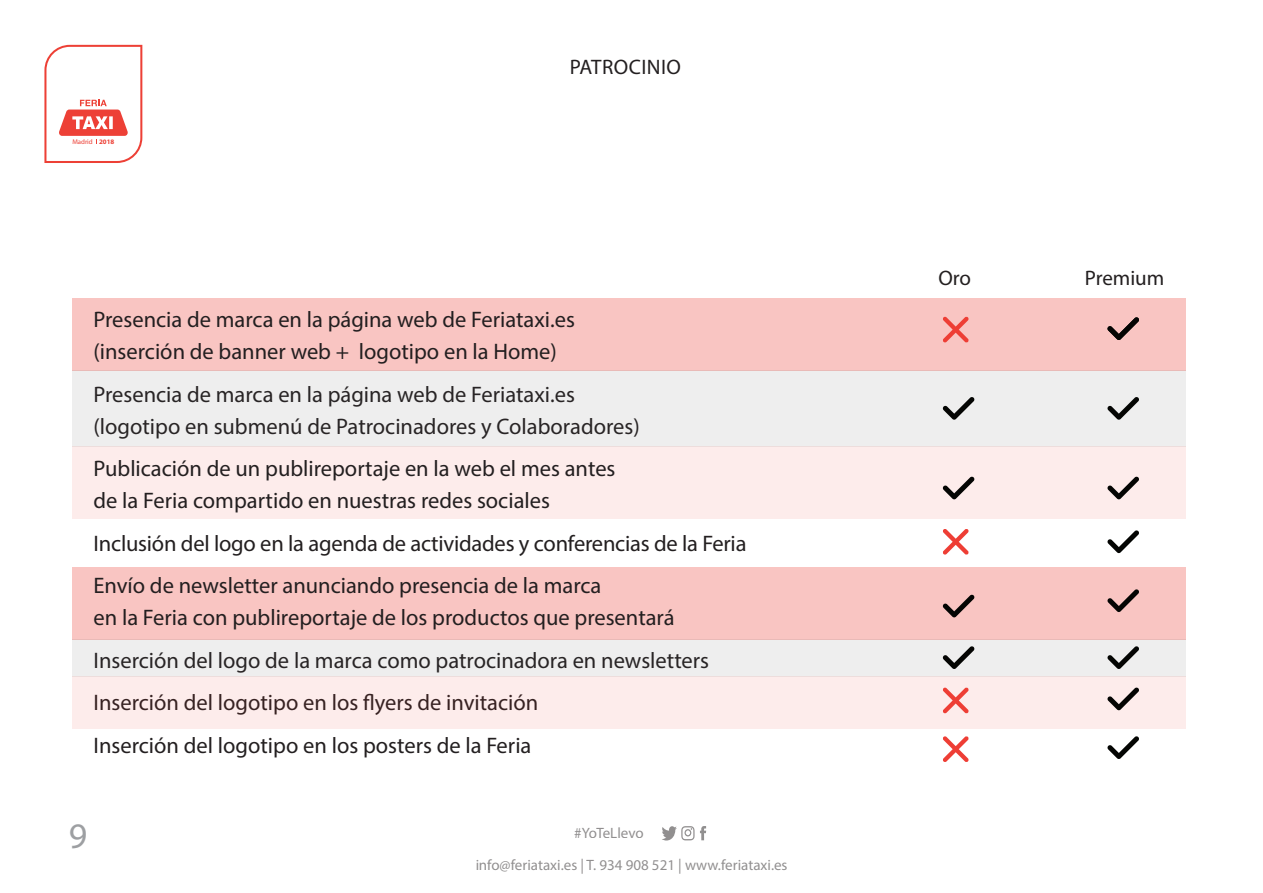
<style>
.page{position:relative;width:1263px;height:893px;background:#fff}
.page>*{position:absolute;margin:0;border:0;box-sizing:border-box;transform-origin:0 0}
.t1{font:36px "Myriad Pro";color:#9d9fa2}
.Table_Section_Subhea{font:22.5px "Myriad Pro";color:#231f20}
.Body_Text_Defaults{font:21px "Myriad Pro";letter-spacing:.02em;color:#231f20}
.Table_Body_Text{font:21px "Myriad Pro";color:#231f20}
.t2{font:15px "Myriad Pro";color:#231f20}
.t3{font:6.9px "Myriad Pro";color:#ed4036}
.s1{font-weight:700}
</style>
<div class="page">
<svg style="left:44px;top:45px;width:98px;height:118px"></svg>
<svg style="left:700px;top:826px;width:6px;height:14px"></svg>
<svg style="left:662px;top:826px;width:32px;height:14px"></svg>
<div style="left:72px;top:567px;width:1113px;height:72px;background:#f9c5c2"></div>
<div style="left:72px;top:446px;width:1113px;height:72px;background:#fdeceb"></div>
<div style="left:72px;top:298px;width:1113px;height:72px;background:#f9c5c2"></div>
<div style="left:72px;top:676px;width:1113px;height:53px;background:#fdeceb"></div>
<div style="left:72px;top:370px;width:1113px;height:76px;background:#eee"></div>
<div style="left:72px;top:639px;width:1113px;height:37px;background:#eee"></div>
<svg style="left:1107px;top:397px;width:32px;height:23px"></svg>
<svg style="left:1107px;top:476px;width:32px;height:23px"></svg>
<svg style="left:1107px;top:530px;width:32px;height:23px"></svg>
<svg style="left:1107px;top:317px;width:32px;height:23px"></svg>
<svg style="left:943px;top:397px;width:31px;height:23px"></svg>
<svg style="left:1107px;top:589px;width:32px;height:23px"></svg>
<svg style="left:1107px;top:646px;width:32px;height:23px"></svg>
<svg style="left:1107px;top:687px;width:32px;height:23px"></svg>
<svg style="left:1107px;top:736px;width:32px;height:23px"></svg>
<svg style="left:943px;top:476px;width:31px;height:23px"></svg>
<svg style="left:943px;top:594px;width:31px;height:23px"></svg>
<svg style="left:943px;top:646px;width:31px;height:23px"></svg>
<svg style="left:943px;top:317px;width:26px;height:26px"></svg>
<svg style="left:943px;top:529px;width:26px;height:26px"></svg>
<svg style="left:943px;top:687px;width:26px;height:26px"></svg>
<svg style="left:943px;top:736px;width:26px;height:26px"></svg>
<p class="t3" style="left:72px;top:138px;width:43px">Madrid <span class="s1">2018</span></p>
<p class="Body_Text_Defaults" style="left:570px;top:54px;width:113px">PATROCINIO</p>
<p class="Table_Section_Subhea" style="left:93px;top:306px;width:483px">Presencia de marca en la página web de Feriataxi.es</p>
<p class="Table_Section_Subhea" style="left:93px;top:338px;width:465px">(inserción de banner web + logotipo en la Home)</p>
<p class="Table_Section_Subhea" style="left:93px;top:380px;width:483px">Presencia de marca en la página web de Feriataxi.es</p>
<p class="Table_Section_Subhea" style="left:93px;top:412px;width:548px">(logotipo en submenú de Patrocinadores y Colaboradores)</p>
<p class="Table_Section_Subhea" style="left:93px;top:455px;width:523px">Publicación de un publireportaje en la web el mes antes</p>
<p class="Table_Section_Subhea" style="left:93px;top:487px;width:458px">de la Feria compartido en nuestras redes sociales</p>
<p class="Table_Section_Subhea" style="left:93px;top:529px;width:654px">Inclusión del logo en la agenda de actividades y conferencias de la Feria</p>
<p class="Table_Section_Subhea" style="left:93px;top:572px;width:509px">Envío de newsletter anunciando presencia de la marca</p>
<p class="Table_Section_Subhea" style="left:93px;top:604px;width:583px">en la Feria con publireportaje de los productos que presentará</p>
<p class="Table_Section_Subhea" style="left:93px;top:646px;width:617px">Inserción del logo de la marca como patrocinadora en newsletters</p>
<p class="Table_Section_Subhea" style="left:93px;top:689px;width:446px">Inserción del logotipo en los flyers de invitación</p>
<p class="Table_Section_Subhea" style="left:93px;top:731px;width:439px">Inserción del logotipo en los posters de la Feria</p>
<h1 class="t1" style="left:69px;top:814px;width:20px">9</h1>
<p class="t2" style="left:574px;top:823px;width:71px">#YoTeLlevo</p>
<p class="t2" style="left:475px;top:855px;width:314px">info@feriataxi.es | T. 934 908 521 | www.feriataxi.es</p>
<p class="Table_Body_Text" style="left:938px;top:265px;width:34px">Oro</p>
<p class="Table_Body_Text" style="left:1085px;top:265px;width:81px">Premium</p>
</div>
